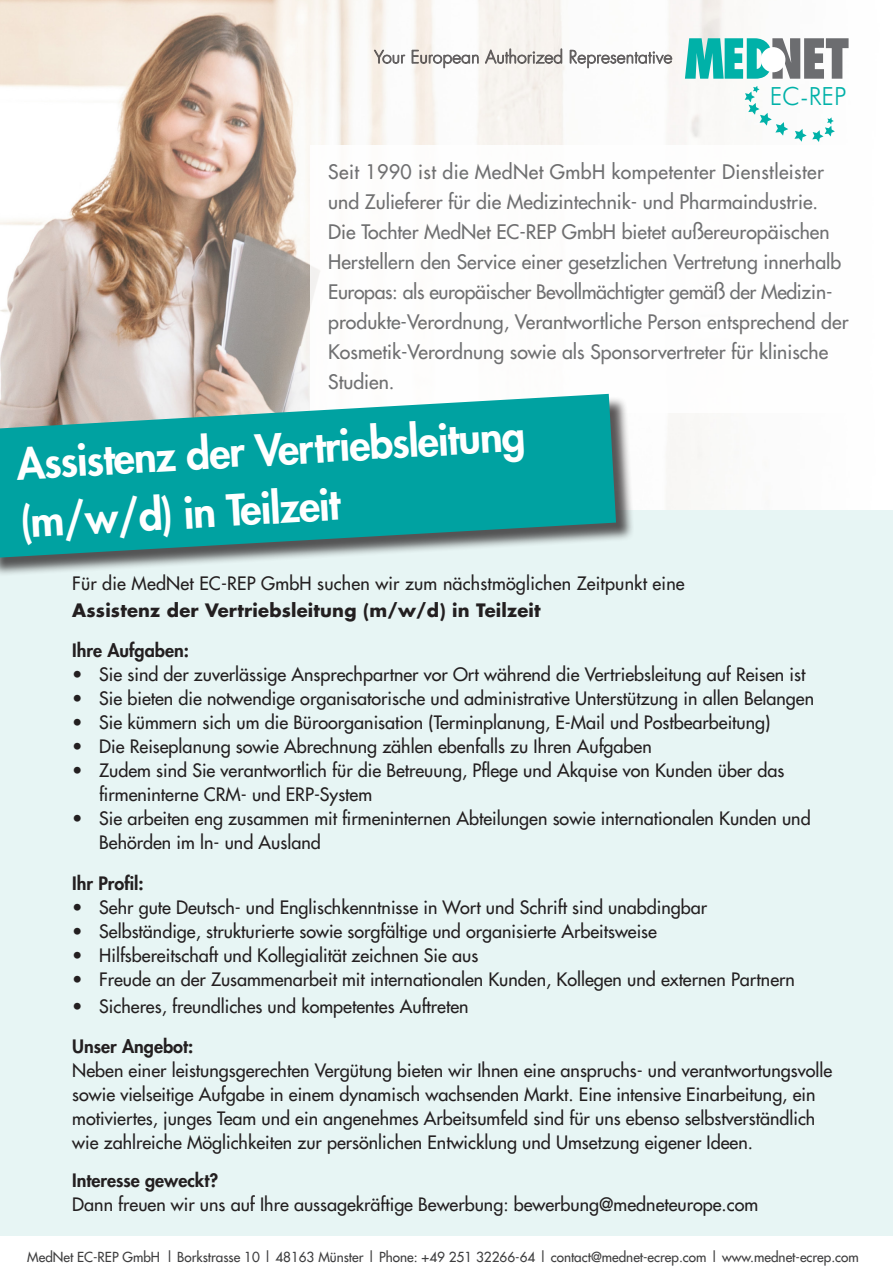
<style>
.page{position:relative;width:893px;height:1276px;background:#fff}
.page>*{position:absolute;margin:0;border:0;box-sizing:border-box;transform-origin:0 0}
.t1{font:800 42px/58.9px "Futura LT";color:#fff}
.t2{font:300 24.9px "Futura BT";color:#00b1a8}
.t3{font:19.5px/30px "Futura LT";color:#57585a}
.t4{font:18px/24px "Futura LT";color:#231f20}
.t5{font:800 18px "Futura LT";color:#231f20}
.t6{font:700 18px "Futura LT";letter-spacing:.01em;color:#231f20}
.t7{font:13.5px "Futura LT";color:#3e3e3f}
</style>
<div class="page">
<img style="left:0;top:0;width:789px;height:510px">
<div style="left:1px;top:510px;width:892px;height:725px;background:#e7f5f4"></div>
<div style="left:310px;top:145px;width:556px;height:267px;background:#fff"></div>
<div style="left:0;top:396px;width:635px;height:181px;background:#231f20;opacity:.75"></div>
<svg style="left:0;top:394px;width:616px;height:163px;background:#27a6a4"></svg>
<svg style="left:685px;top:38px;width:164px;height:41px"></svg>
<div style="left:761px;top:47px;width:24px;height:25px;background:#fff;border-radius:50%"></div>
<svg style="left:794px;top:117px;width:41px;height:25px"></svg>
<svg style="left:745px;top:86px;width:43px;height:50px"></svg>
<svg style="left:373px;top:48px;width:189px;height:20px"></svg>
<svg style="left:570px;top:50px;width:102px;height:18px"></svg>
<h2 class="t2" style="left:770px;top:81px;width:78px">EC-REP</h2>
<p class="t3" style="left:328px;top:156px;width:522px">Seit 1990 ist die MedNet GmbH kompetenter Dienstleister und Zulieferer für die Medizintechnik- und Pharmaindustrie.<br>Die Tochter MedNet EC-REP GmbH bietet außereuropäischen Herstellern den Service einer gesetzlichen Vertretung innerhalb Europas: als europäischer Bevollmächtigter gemäß der Medizin&shy;produkte-Verordnung, Verantwortliche Person entsprechend der Kosmetik-Verordnung sowie als Sponsorvertreter für klinische Studien.</p>
<h1 class="t1" style="left:15px;top:433px;width:511px;rotate:-3deg">Assistenz der Vertriebsleitung (m/w/d) in Teilzeit</h1>
<p class="t4" style="left:72px;top:571px;width:614px">Für die MedNet EC-REP GmbH suchen wir zum nächstmöglichen Zeitpunkt eine</p>
<p class="t6" style="left:72px;top:598px;width:470px">Assistenz der Vertriebsleitung (m/w/d) in Teilzeit</p>
<p class="t5" style="left:72px;top:638px;width:118px">Ihre Aufgaben:</p>
<p class="t4" style="left:72px;top:662px;width:734px">• Sie sind der zuverlässige Ansprechpartner vor Ort während die Vertriebsleitung auf Reisen ist</p>
<p class="t4" style="left:72px;top:686px;width:743px">• Sie bieten die notwendige organisatorische und administrative Unterstützung in allen Belangen</p>
<p class="t4" style="left:72px;top:710px;width:700px">• Sie kümmern sich um die Büroorganisation (Terminplanung, E-Mail und Postbearbeitung)</p>
<p class="t4" style="left:72px;top:734px;width:581px">• Die Reiseplanung sowie Abrechnung zählen ebenfalls zu Ihren Aufgaben</p>
<p class="t4" style="left:99px;top:758px;width:686px;text-indent:-27px">• Zudem sind Sie verantwortlich für die Betreuung, Pflege und Akquise von Kunden über das firmeninterne CRM- und ERP-System</p>
<p class="t4" style="left:99px;top:806px;width:713px;text-indent:-27px">• Sie arbeiten eng zusammen mit firmeninternen Abteilungen sowie internationalen Kunden und<br>Behörden im ln- und Ausland</p>
<p class="t5" style="left:72px;top:871px;width:73px">Ihr Profil:</p>
<p class="t4" style="left:72px;top:895px;width:636px">• Sehr gute Deutsch- und Englischkenntnisse in Wort und Schrift sind unabdingbar</p>
<p class="t4" style="left:72px;top:919px;width:586px">• Selbständige, strukturierte sowie sorgfältige und organisierte Arbeitsweise</p>
<p class="t4" style="left:72px;top:943px;width:408px">• Hilfsbereitschaft und Kollegialität zeichnen Sie aus</p>
<p class="t4" style="left:72px;top:967px;width:724px">• Freude an der Zusammenarbeit mit internationalen Kunden, Kollegen und externen Partnern</p>
<p class="t4" style="left:72px;top:994px;width:398px">• Sicheres, freundliches und kompetentes Auftreten</p>
<p class="t5" style="left:72px;top:1034px;width:122px">Unser Angebot:</p>
<p class="t4" style="left:72px;top:1058px;width:761px">Neben einer leistungsgerechten Vergütung bieten wir Ihnen eine anspruchs- und verantwortungsvolle sowie vielseitige Aufgabe in einem dynamisch wachsenden Markt. Eine intensive Einarbeitung, ein motiviertes, junges Team und ein angenehmes Arbeitsumfeld sind für uns ebenso selbstverständlich wie zahlreiche Möglichkeiten zur persönlichen Entwicklung und Umsetzung eigener Ideen.</p>
<p class="t5" style="left:72px;top:1168px;width:147px">Interesse geweckt?</p>
<p class="t4" style="left:72px;top:1192px;width:687px">Dann freuen wir uns auf Ihre aussagekräftige Bewerbung: bewerbung@medneteurope.com</p>
<p class="t7" style="left:27px;top:1248px;width:833px">MedNet EC-REP GmbH | Borkstrasse 10 | 48163 Münster | Phone: +49 251 32266-64 | contact@mednet-ecrep.com | www.mednet-ecrep.com</p>
</div>
